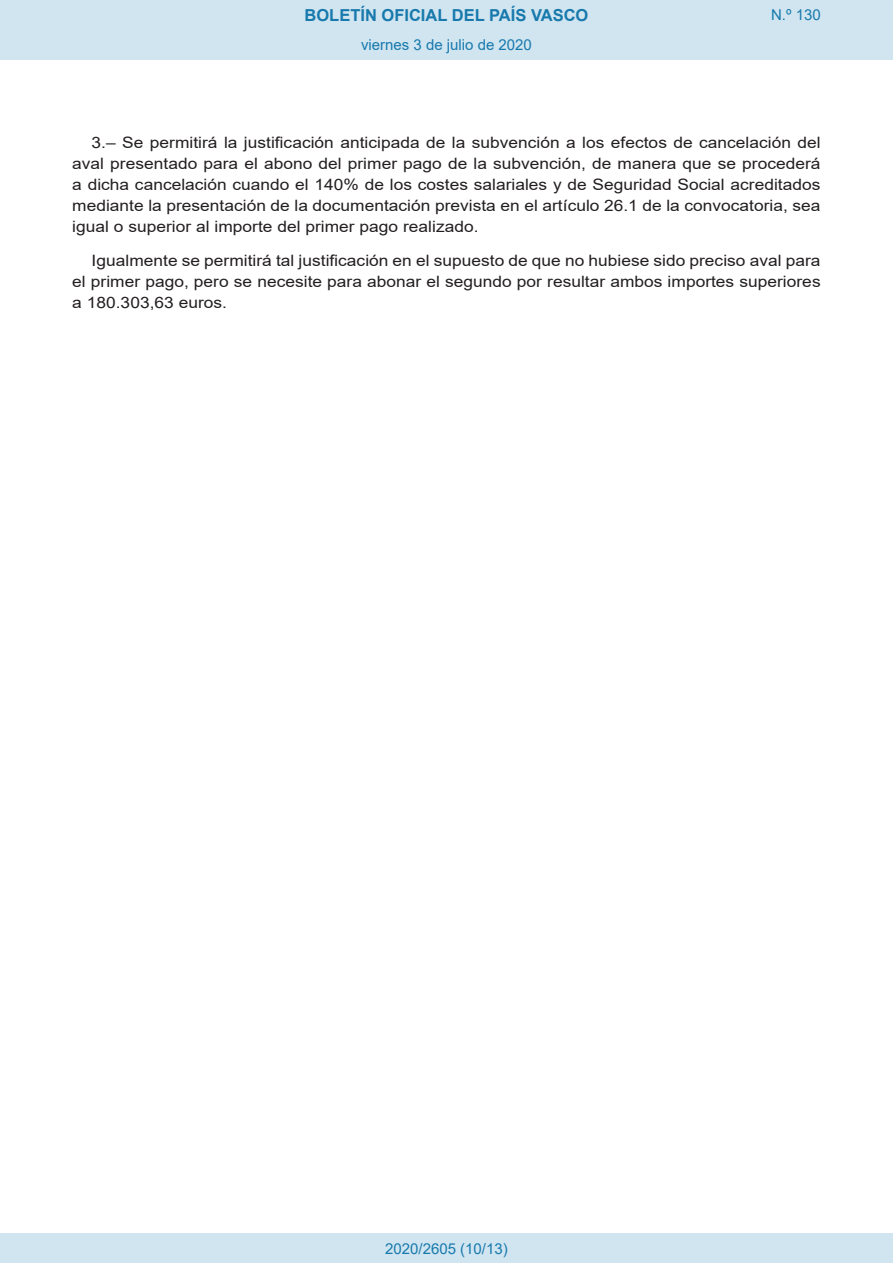
<style>
.page{position:relative;width:893px;height:1263px;background:#fff}
.page>*{position:absolute;margin:0;border:0;box-sizing:border-box;transform-origin:0 0}
.t1{font:700 16.5px "Arial";color:#1879ad}
.BOPVDetalle{font:15.6px/21px "Arial";color:#231f20;text-align:justify;scale:1.11 1}
.Paginacion_Centro{font:15px "Arial";color:#1879ad}
</style>
<div class="page">
<div style="left:0;top:0;width:893px;height:60px;background:#d0e5f0"></div>
<div style="left:0;top:1233px;width:893px;height:30px;background:#d0e5f0"></div>
<p class="t1" style="left:305px;top:3px;width:285px">BOLETÍN OFICIAL DEL PAÍS VASCO</p>
<p class="Paginacion_Centro" style="left:361px;top:35px;width:172px">viernes 3 de julio de 2020</p>
<p class="Paginacion_Centro" style="left:771px;top:5px;width:51px">N.º 130</p>
<p class="BOPVDetalle" style="left:72px;top:132px;width:676px;text-indent:19px">3.– Se permitirá la justificación anticipada de la subvención a los efectos de cancelación del aval presentado para el abono del primer pago de la subvención, de manera que se procederá a dicha cancelación cuando el 140% de los costes salariales y de Seguridad Social acreditados mediante la presentación de la documentación prevista en el artículo 26.1 de la convocatoria, sea igual o superior al importe del primer pago realizado.</p>
<p class="BOPVDetalle" style="left:72px;top:250px;width:676px;text-indent:19px">Igualmente se permitirá tal justificación en el supuesto de que no hubiese sido preciso aval para el primer pago, pero se necesite para abonar el segundo por resultar ambos importes superiores a 180.303,63 euros.</p>
<p class="Paginacion_Centro" style="left:385px;top:1238px;width:124px">2020/2605 (10/13)</p>
</div>
